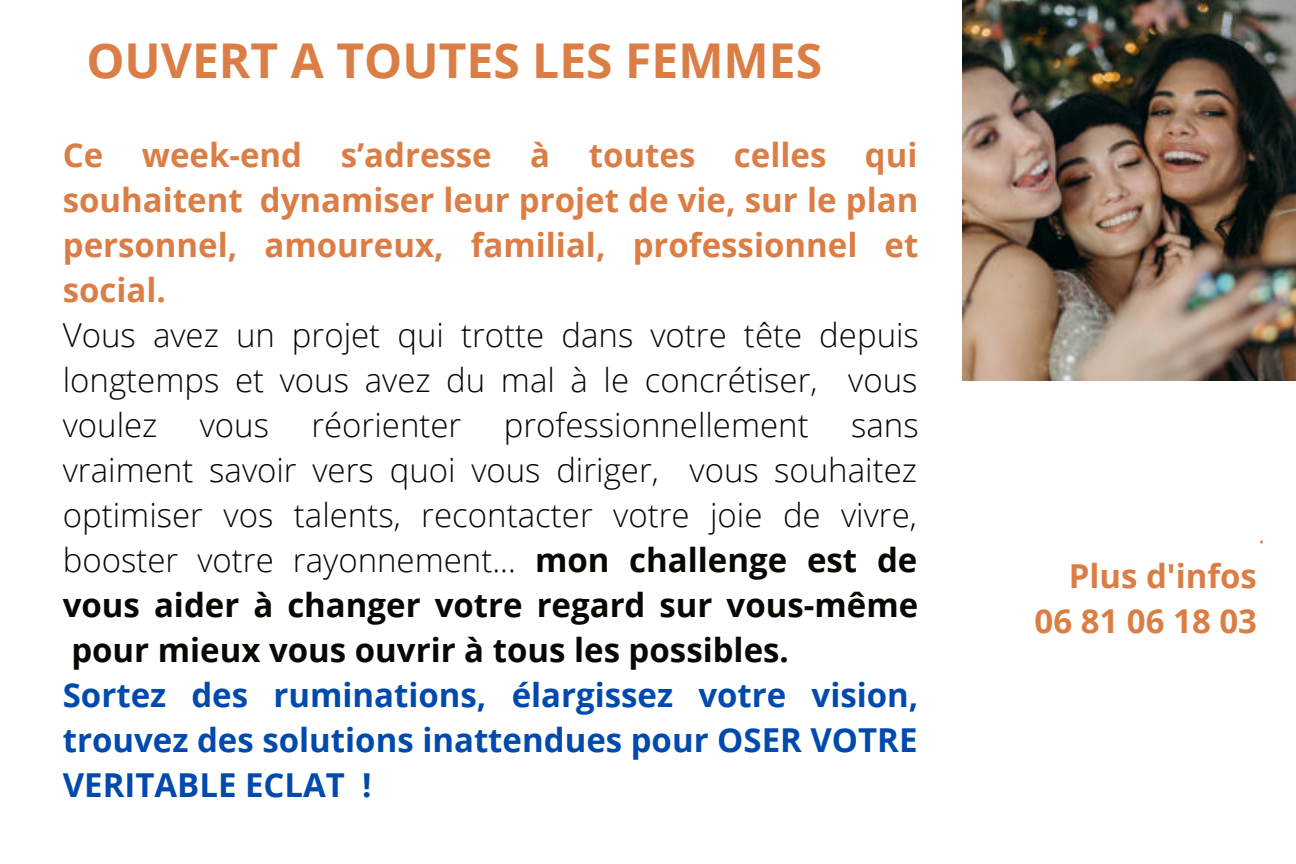
<style>
.page{position:relative;width:1296px;height:864px;background:#fff}
.page>*{position:absolute;margin:0;border:0;box-sizing:border-box;transform-origin:0 0}
.t1{font:700 48px "Open Sans";color:#db7e46}
.t2{font:300 33px/45px "Open Sans";color:#070802;text-align:justify}
.t3{font:700 33px/45px "Open Sans";color:#db7e46;text-align:justify}
.t4{font:700 33px/45px "Open Sans";color:#004aad;text-align:justify}
.t5{font:300 33px "Open Sans";color:#db7e46}
.s1{font-weight:700}
</style>
<div class="page">
<img style="left:962px;top:0;width:333px;height:380px">
<h1 class="t1" style="left:86px;top:26px;width:737px">OUVERT A TOUTES LES FEMMES</h1>
<p class="t3" style="left:63px;top:132px;width:857px">Ce week-end s’adresse à toutes celles qui souhaitent dynamiser leur projet de vie, sur le plan personnel, amoureux, familial, professionnel et social.</p>
<p class="t2" style="left:63px;top:312px;width:858px">Vous avez un projet qui trotte dans votre tête depuis longtemps et vous avez du mal à le concrétiser, vous voulez</p>
<p class="t2" style="left:200px;top:402px;width:71px">vous</p>
<p class="t2" style="left:311px;top:402px;width:152px">réorienter</p>
<p class="t2" style="left:504px;top:402px;width:306px">professionnellement</p>
<p class="t2" style="left:63px;top:402px;width:857px;text-indent:788px">sans vraiment savoir vers quoi vous diriger, vous souhaitez optimiser vos talents, recontacter votre joie de vivre, booster votre rayonnement... <span class="s1">mon challenge est de vous aider à changer votre regard sur vous-même pour mieux vous ouvrir à tous les possibles.</span></p>
<p class="t4" style="left:63px;top:672px;width:857px">Sortez des ruminations, élargissez votre vision, trouvez des solutions inattendues pour OSER VOTRE VERITABLE ECLAT !</p>
<p class="t5" style="left:1258px;top:508px;width:9px">.</p>
<p class="t3" style="left:1035px;top:552px;width:224px;text-align:right">Plus d'infos<br>06 81 06 18 03</p>
</div>
